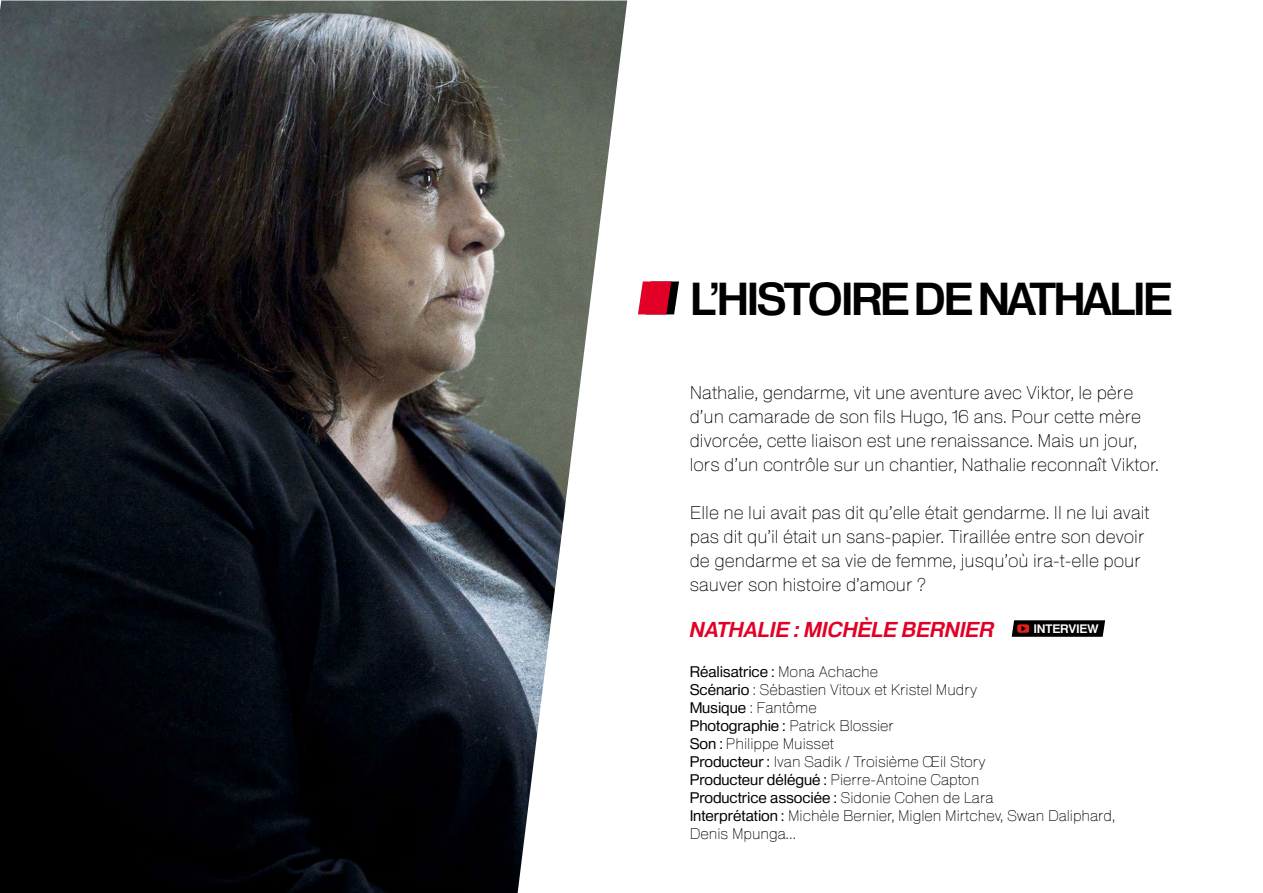
<style>
.page{position:relative;width:1263px;height:893px;background:#fff}
.page>*{position:absolute;margin:0;border:0;box-sizing:border-box;transform-origin:0 0}
.t1{font:600 45px "FTV Heldustry";letter-spacing:-.06em;color:#000}
.t2{font:italic 600 21px "FTV Heldustry";color:#e20026}
.t3{font:100 18px/24px "FTV Heldustry";color:#000}
.t4{font:100 15px/18px "FTV Heldustry";color:#000}
.t5{font:600 12px "FTV Heldustry";color:#fff}
.s1{font-weight:400}
</style>
<div class="page">
<img style="left:0;top:1px;width:627px;height:892px">
<svg style="left:638px;top:281px;width:41px;height:33px"></svg>
<svg style="left:1012px;top:620px;width:93px;height:17px;background:#180e0e"></svg>
<h1 class="t1" style="left:690px;top:271px;width:484px">L’HISTOIRE DE NATHALIE</h1>
<p class="t3" style="left:690px;top:380px;width:470px">Nathalie, gendarme, vit une aventure avec Viktor, le père d’un camarade de son fils Hugo, 16 ans. Pour cette mère divorcée, cette liaison est une renaissance. Mais un jour, lors d’un contrôle sur un chantier, Nathalie reconnaît Viktor.</p>
<p class="t3" style="left:690px;top:500px;width:461px">Elle ne lui avait pas dit qu’elle était gendarme. Il ne lui avait pas dit qu’il était un sans-papier. Tiraillée entre son devoir de gendarme et sa vie de femme, jusqu’où ira-t-elle pour sauver son histoire d’amour ?</p>
<p class="t2" style="left:690px;top:617px;width:306px">NATHALIE : MICHÈLE BERNIER</p>
<p class="t4" style="left:690px;top:662px;width:427px"><span class="s1">Réalisatrice :</span> Mona Achache<br><span class="s1">Scénario</span> : Sébastien Vitoux et Kristel Mudry<br><span class="s1">Musique</span> : Fantôme<br><span class="s1">Photographie :</span> Patrick Blossier<br><span class="s1">Son :</span> Philippe Muisset<br><span class="s1">Producteur :</span> Ivan Sadik / Troisième Œil Story<br><span class="s1">Producteur délégué :</span> Pierre-Antoine Capton<br><span class="s1">Productrice associée :</span> Sidonie Cohen de Lara<br><span class="s1">Interprétation :</span> Michèle Bernier, Miglen Mirtchev, Swan Daliphard, Denis Mpunga…</p>
<p class="t5" style="left:1033px;top:622px;width:67px">INTERVIEW</p>
</div>
